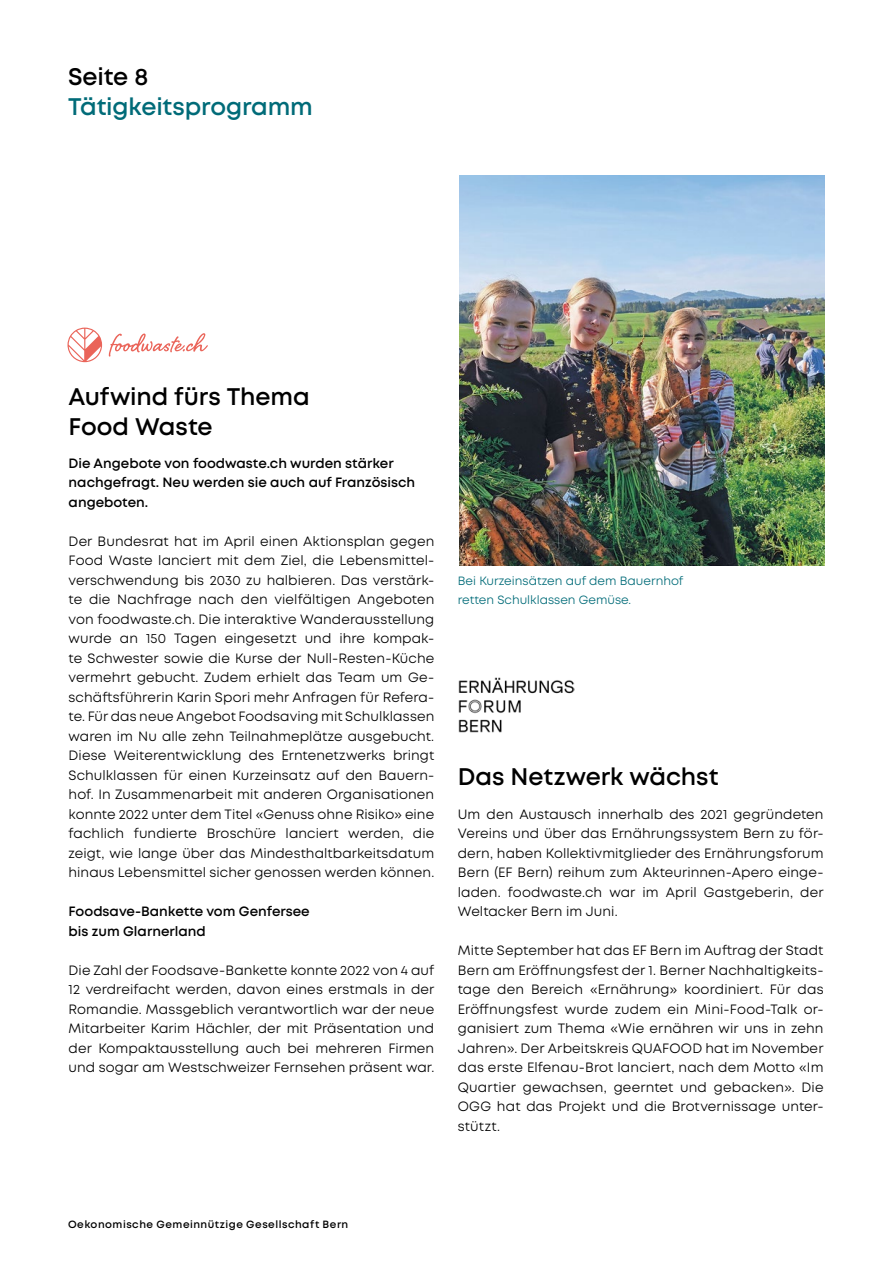
<style>
.page{position:relative;width:893px;height:1263px;background:#fff}
.page>*{position:absolute;margin:0;border:0;box-sizing:border-box;transform-origin:0 0}
.t1{font:600 24px/30px "Mont";letter-spacing:-.005em;color:#000}
.t2{font:600 24px "Mont";letter-spacing:-.01em;color:#006b78}
.t3{font:13.5px/19.5px "Mont";letter-spacing:.005em;color:#000;text-align:justify}
.t4{font:600 13.5px/19.5px "Mont";color:#000}
.t5{font:12px/19.5px "Mont";color:#006b78}
.t6{font:600 10.5px "Mont";letter-spacing:.05em;color:#000}
</style>
<div class="page">
<img style="left:459px;top:175px;width:366px;height:390px">
<svg style="left:109px;top:333px;width:99px;height:24px"></svg>
<svg style="left:67px;top:328px;width:35px;height:34px"></svg>
<img style="left:459px;top:677px;width:116px;height:55px">
<h1 class="t1" style="left:68px;top:62px;width:82px">Seite 8</h1>
<h1 class="t2" style="left:68px;top:91px;width:246px">Tätigkeitsprogramm</h1>
<h1 class="t1" style="left:69px;top:382px;width:243px">Aufwind fürs Thema<br>Food Waste</h1>
<p class="t4" style="left:69px;top:453px;width:348px">Die Angebote von foodwaste.ch wurden stärker nachgefragt. Neu werden sie auch auf Französisch angeboten.</p>
<p class="t3" style="left:69px;top:531px;width:367px">Der Bundesrat hat im April einen Aktionsplan gegen Food Waste lanciert mit dem Ziel, die Lebensmittel&shy;verschwendung bis 2030 zu halbieren. Das verstärk&shy;te die Nachfrage nach den vielfältigen Angeboten von foodwaste.ch. Die interaktive Wanderausstellung wurde an 150 Tagen eingesetzt und ihre kompak&shy;te Schwester sowie die Kurse der Null-Resten-Küche vermehrt gebucht. Zudem erhielt das Team um Ge&shy;schäftsführerin Karin Spori mehr Anfragen für Refera&shy;te. Für das neue Angebot Foodsaving mit Schulklassen waren im Nu alle zehn Teilnahmeplätze ausgebucht.<br>Diese Weiterentwicklung des Erntenetzwerks bringt Schulklassen für einen Kurzeinsatz auf den Bauern&shy;hof. In Zusammenarbeit mit anderen Organisationen konnte 2022 unter dem Titel «Genuss ohne Risiko» eine fachlich fundierte Broschüre lanciert werden, die zeigt, wie lange über das Mindesthaltbarkeitsdatum hinaus Lebensmittel sicher genossen werden können.</p>
<p class="t4" style="left:69px;top:902px;width:243px">Foodsave-Bankette vom Genfersee bis zum Glarnerland</p>
<p class="t3" style="left:69px;top:960px;width:367px">Die Zahl der Foodsave-Bankette konnte 2022 von 4 auf 12 verdreifacht werden, davon eines erstmals in der Romandie. Massgeblich verantwortlich war der neue Mitarbeiter Karim Hächler, der mit Präsentation und der Kompaktausstellung auch bei mehreren Firmen und sogar am Westschweizer Fernsehen präsent war.</p>
<p class="t5" style="left:458px;top:571px;width:227px">Bei Kurzeinsätzen auf dem Bauernhof retten Schulklassen Gemüse.</p>
<h1 class="t1" style="left:458px;top:762px;width:262px">Das Netzwerk wächst</h1>
<p class="t3" style="left:458px;top:804px;width:367px">Um den Austausch innerhalb des 2021 gegründeten Vereins und über das Ernährungssystem Bern zu för&shy;dern, haben Kollektivmitglieder des Ernährungsforum Bern (EF Bern) reihum zum Akteurinnen-Apero einge&shy;laden. foodwaste.ch war im April Gastgeberin, der Weltacker Bern im Juni.</p>
<p class="t3" style="left:458px;top:941px;width:367px">Mitte September hat das EF Bern im Auftrag der Stadt Bern am Eröffnungsfest der 1. Berner Nachhaltigkeits&shy;tage den Bereich «Ernährung» koordiniert. Für das Eröffnungsfest wurde zudem ein Mini-Food-Talk or&shy;ganisiert zum Thema «Wie ernähren wir uns in zehn Jahren». Der Arbeitskreis QUAFOOD hat im November das erste Elfenau-Brot lanciert, nach dem Motto «Im Quartier gewachsen, geerntet und gebacken». Die OGG hat das Projekt und die Brotvernissage unter&shy;stützt.</p>
<p class="t6" style="left:68px;top:1218px;width:282px">Oekonomische Gemeinnützige Gesellschaft Bern</p>
</div>
